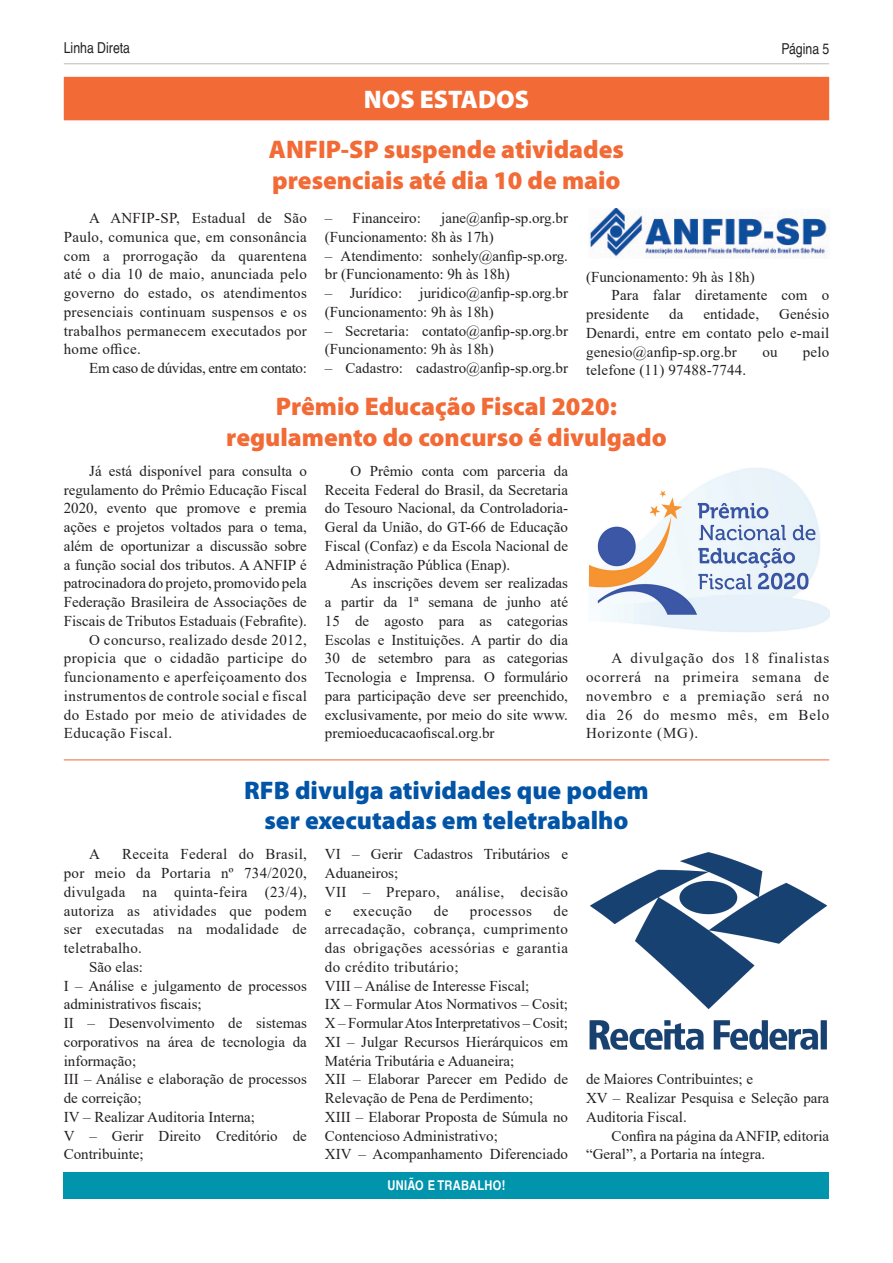
<style>
.page{position:relative;width:893px;height:1263px;background:#fff}
.page>*{position:absolute;margin:0;border:0;box-sizing:border-box;transform-origin:0 0}
.t1{font:900 25.5px/30.6px "Myriad Pro";color:#f26a35}
.t2{font:900 25.5px/30.6px "Myriad Pro";color:#0154a6;text-align:center}
.t3{font:900 25.5px "Myriad Pro";color:#fff}
.t4{font:15px/18.8px "Times New Roman";color:#231f20}
.t5{font:15px "Times New Roman";letter-spacing:.03em;color:#231f20}
.t6{font:15px "Times New Roman";letter-spacing:.02em;color:#231f20}
.t7{font:15px "Times New Roman";letter-spacing:-.02em;color:#231f20}
.t8{font:condensed 15px "Helvetica LT";color:#231f20}
.t9{font:700 condensed 13.5px "Helvetica LT";letter-spacing:.025em;color:#fff}
</style>
<div class="page">
<hr style="left:64px;top:63px;width:765px;height:1px;background:#bcbdc0">
<div style="left:64px;top:1172px;width:765px;height:27px;background:#0094ad"></div>
<div style="left:64px;top:77px;width:765px;height:43px;background:#f26a35"></div>
<img style="left:588px;top:208px;width:240px;height:50px">
<img style="left:588px;top:468px;width:241px;height:164px">
<img style="left:589px;top:852px;width:239px;height:198px">
<hr style="left:64px;top:759px;width:765px;height:1px;background:#f26a35">
<p class="t8" style="left:64px;top:39px;width:68px">Linha Direta</p>
<p class="t8" style="left:781px;top:40px;width:49px">Página 5</p>
<h1 class="t3" style="left:364px;top:85px;width:167px">NOS ESTADOS</h1>
<h1 class="t1" style="left:269px;top:135px;width:357px">ANFIP-SP suspende atividades presenciais até dia 10 de maio</h1>
<p class="t4" style="left:64px;top:208px;width:245px;text-align:justify;text-indent:26px">A ANFIP-SP, Estadual de São Paulo, comunica que, em consonância com a prorrogação da quarentena até o dia 10 de maio, anunciada pelo governo do estado, os atendimentos presenciais continuam suspensos e os trabalhos permanecem executados por home office.</p>
<p class="t7" style="left:89px;top:357px;width:219px">Em caso de dúvidas, entre em contato:</p>
<p class="t4" style="left:325px;top:208px;width:245px;text-indent:116px">jane@anfip-sp.org.br (Funcionamento: 8h às 17h)</p>
<p class="t4" style="left:325px;top:246px;width:245px">– Atendimento: sonhely@anfip-sp.org. br (Funcionamento: 9h às 18h)</p>
<p class="t4" style="left:325px;top:283px;width:245px">– Jurídico: juridico@anfip-sp.org.br (Funcionamento: 9h às 18h)</p>
<p class="t4" style="left:325px;top:321px;width:245px">– Secretaria: contato@anfip-sp.org.br (Funcionamento: 9h às 18h)</p>
<p class="t4" style="left:325px;top:358px;width:245px">– Cadastro: cadastro@anfip-sp.org.br</p>
<p class="t4" style="left:325px;top:208px;width:98px">– Financeiro:</p>
<p class="t4" style="left:586px;top:267px;width:170px">(Funcionamento: 9h às 18h)</p>
<p class="t4" style="left:612px;top:285px;width:219px">Para falar diretamente com o</p>
<p class="t4" style="left:586px;top:304px;width:64px">presidente</p>
<p class="t4" style="left:669px;top:304px;width:16px">da</p>
<p class="t4" style="left:703px;top:304px;width:57px">entidade,</p>
<p class="t4" style="left:586px;top:304px;width:245px;text-align:justify;text-indent:193px">Genésio Denardi, entre em contato pelo e-mail genesio@anfip-sp.org.br</p>
<p class="t4" style="left:762px;top:342px;width:17px">ou</p>
<p class="t4" style="left:803px;top:342px;width:28px">pelo</p>
<p class="t4" style="left:586px;top:360px;width:162px">telefone (11) 97488-7744.</p>
<h1 class="t1" style="left:226px;top:392px;width:442px;text-align:center">Prêmio Educação Fiscal 2020: regulamento do concurso é divulgado</h1>
<p class="t4" style="left:89px;top:461px;width:219px">Já está disponível para consulta o</p>
<p class="t4" style="left:64px;top:480px;width:245px">regulamento do Prêmio Educação Fiscal</p>
<p class="t4" style="left:64px;top:498px;width:245px">2020, evento que promove e premia</p>
<p class="t4" style="left:64px;top:517px;width:245px">ações e projetos voltados para o tema,</p>
<p class="t4" style="left:64px;top:536px;width:245px">além de oportunizar a discussão sobre</p>
<p class="t4" style="left:64px;top:555px;width:245px">a função social dos tributos. A ANFIP é</p>
<p class="t4" style="left:64px;top:573px;width:245px">patrocinadora do projeto, promovido pela</p>
<p class="t4" style="left:64px;top:592px;width:245px">Federação Brasileira de Associações de</p>
<p class="t4" style="left:64px;top:611px;width:245px">Fiscais de Tributos Estaduais (Febrafite).</p>
<p class="t5" style="left:89px;top:629px;width:219px">O concurso, realizado desde 2012,</p>
<p class="t5" style="left:64px;top:648px;width:245px">propicia que o cidadão participe do</p>
<p class="t5" style="left:64px;top:667px;width:245px">funcionamento e aperfeiçoamento dos</p>
<p class="t5" style="left:64px;top:685px;width:245px">instrumentos de controle social e fiscal</p>
<p class="t5" style="left:64px;top:704px;width:245px">do Estado por meio de atividades de</p>
<p class="t5" style="left:64px;top:723px;width:110px">Educação Fiscal.</p>
<p class="t4" style="left:325px;top:461px;width:245px;text-align:justify;text-indent:26px">O Prêmio conta com parceria da Receita Federal do Brasil, da Secretaria do Tesouro Nacional, da Controladoria-Geral da União, do GT-66 de Educação Fiscal (Confaz) e da Escola Nacional de Administração Pública (Enap).</p>
<p class="t4" style="left:325px;top:573px;width:245px;text-align:justify;text-indent:26px">As inscrições devem ser realizadas a partir da 1ª semana de junho até 15 de agosto para as categorias Escolas e Instituições. A partir do dia 30 de setembro para as categorias Tecnologia e Imprensa. O formulário para participação deve ser preenchido, exclusivamente, por meio do site www. premioeducacaofiscal.org.br</p>
<p class="t4" style="left:586px;top:648px;width:245px;text-align:justify;text-indent:26px">A divulgação dos 18 finalistas ocorrerá na primeira semana de novembro e a premiação será no dia 26 do mesmo mês, em Belo Horizonte (MG).</p>
<h1 class="t2" style="left:244px;top:775px;width:406px">RFB divulga atividades que podem ser executadas em teletrabalho</h1>
<p class="t4" style="left:89px;top:844px;width:12px">A</p>
<p class="t6" style="left:122px;top:844px;width:186px">Receita Federal do Brasil,</p>
<p class="t6" style="left:64px;top:862px;width:245px">por meio da Portaria nº 734/2020,</p>
<p class="t6" style="left:64px;top:881px;width:245px">divulgada na quinta-feira (23/4),</p>
<p class="t6" style="left:64px;top:900px;width:245px">autoriza as atividades que podem</p>
<p class="t6" style="left:64px;top:919px;width:245px">ser executadas na modalidade de</p>
<p class="t6" style="left:64px;top:937px;width:80px">teletrabalho.</p>
<p class="t4" style="left:89px;top:957px;width:55px">São elas:</p>
<p class="t4" style="left:64px;top:976px;width:245px">I – Análise e julgamento de processos</p>
<p class="t4" style="left:64px;top:994px;width:139px">administrativos fiscais;</p>
<p class="t4" style="left:64px;top:1013px;width:245px">II – Desenvolvimento de sistemas</p>
<p class="t4" style="left:64px;top:1032px;width:245px">corporativos na área de tecnologia da</p>
<p class="t4" style="left:64px;top:1051px;width:74px">informação;</p>
<p class="t4" style="left:64px;top:1069px;width:245px">III – Análise e elaboração de processos</p>
<p class="t4" style="left:64px;top:1088px;width:79px">de correição;</p>
<p class="t4" style="left:64px;top:1107px;width:193px">IV – Realizar Auditoria Interna;</p>
<p class="t4" style="left:64px;top:1126px;width:245px">V – Gerir Direito Creditório de</p>
<p class="t4" style="left:64px;top:1144px;width:82px">Contribuinte;</p>
<p class="t4" style="left:325px;top:844px;width:245px">VI – Gerir Cadastros Tributários e<br>Aduaneiros;<br>VII – Preparo, análise, decisão e</p>
<p class="t4" style="left:325px;top:901px;width:245px;text-indent:229px">de arrecadação, cobrança, cumprimento das obrigações acessórias e garantia do crédito tributário;<br>VIII – Análise de Interesse Fiscal;<br>IX – Formular Atos Normativos – Cosit;<br>X – Formular Atos Interpretativos – Cosit;<br>XI – Julgar Recursos Hierárquicos em<br>Matéria Tributária e Aduaneira;<br>XII – Elaborar Parecer em Pedido de<br>Relevação de Pena de Perdimento;<br>XIII – Elaborar Proposta de Súmula no<br>Contencioso Administrativo;<br>XIV – Acompanhamento Diferenciado</p>
<p class="t5" style="left:353px;top:900px;width:60px">execução</p>
<p class="t4" style="left:434px;top:901px;width:16px">de</p>
<p class="t5" style="left:470px;top:900px;width:63px">processos</p>
<p class="t9" style="left:387px;top:1176px;width:120px">UNIÃO E TRABALHO!</p>
<p class="t4" style="left:586px;top:1069px;width:245px">de Maiores Contribuintes; e<br>XV – Realizar Pesquisa e Seleção para<br>Auditoria Fiscal.</p>
<p class="t4" style="left:586px;top:1126px;width:245px;text-indent:26px">Confira na página da ANFIP, editoria “Geral”, a Portaria na íntegra.</p>
</div>
